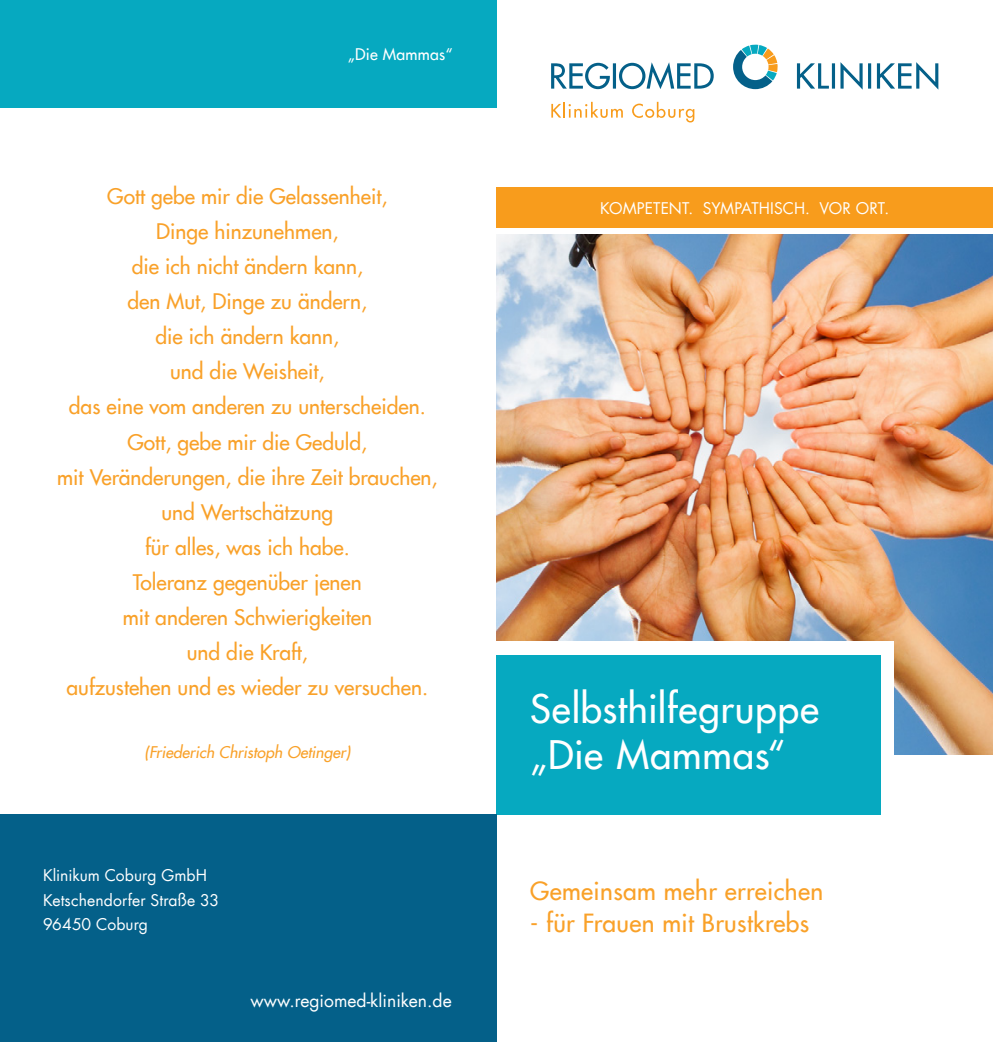
<style>
.page{position:relative;width:993px;height:1042px;background:#fff}
.page>*{position:absolute;margin:0;border:0;box-sizing:border-box;transform-origin:0 0}
.t1{font:500 38.5px/45.5px "Futura Com";letter-spacing:.02em;color:#fff}
.t2{font:500 24.5px "Futura Com";letter-spacing:.015em;color:#f9a129}
.t3{font:500 21px/35px "Futura Com";color:#f9a129;text-align:center}
.t4{font:17.5px "Futura Com";color:#fff}
.t5{font:15.75px/24.5px "Futura Com";letter-spacing:.005em;color:#fff}
.t6{font:italic 500 15.75px "Futura Com";color:#f9a129}
.t7{font:500 15.75px "Futura Com";letter-spacing:.015em;color:#fff}
</style>
<div class="page">
<img style="left:496px;top:234px;width:496px;height:521px">
<div style="left:496px;top:655px;width:386px;height:160px;background:#06a9c0"></div>
<div style="left:496px;top:187px;width:496px;height:40px;background:#f89c1c"></div>
<div style="left:496px;top:641px;width:397px;height:14px;background:#fff"></div>
<div style="left:880px;top:641px;width:13px;height:174px;background:#fff"></div>
<div style="left:0;top:815px;width:496px;height:227px;background:#046089"></div>
<div style="left:0;top:0;width:496px;height:107px;background:#06a9c0"></div>
<svg style="left:733px;top:44px;width:44px;height:45px"></svg>
<svg style="left:551px;top:62px;width:162px;height:27px"></svg>
<svg style="left:796px;top:62px;width:142px;height:28px"></svg>
<svg style="left:551px;top:102px;width:71px;height:16px"></svg>
<svg style="left:632px;top:102px;width:62px;height:20px"></svg>
<p class="t7" style="left:348px;top:43px;width:106px">„Die Mammas“</p>
<p class="t3" style="left:57px;top:178px;width:382px">Gott gebe mir die Gelassenheit,<br>Dinge hinzunehmen,<br>die ich nicht ändern kann,<br>den Mut, Dinge zu ändern,<br>die ich ändern kann,<br>und die Weisheit,<br>das eine vom anderen zu unterscheiden.<br>Gott, gebe mir die Geduld,<br>mit Veränderungen, die ihre Zeit brauchen, und Wertschätzung<br>für alles, was ich habe.<br>Toleranz gegenüber jenen<br>mit anderen Schwierigkeiten<br>und die Kraft,<br>aufzustehen und es wieder zu versuchen.</p>
<p class="t6" style="left:144px;top:740px;width:207px">(Friederich Christoph Oetinger)</p>
<p class="t5" style="left:43px;top:863px;width:178px">Klinikum Coburg GmbH<br>Ketschendorfer Straße 33<br>96450 Coburg</p>
<p class="t4" style="left:250px;top:988px;width:203px">www.regiomed-kliniken.de</p>
<p class="t5" style="left:600px;top:195px;width:290px">Kompetent. Sympathisch. vor Ort.</p>
<h1 class="t1" style="left:530px;top:684px;width:290px">Selbsthilfegruppe „Die Mammas“</h1>
<p class="t2" style="left:530px;top:873px;width:294px">Gemeinsam mehr erreichen</p>
<p class="t2" style="left:530px;top:904px;width:280px">- für Frauen mit Brustkrebs</p>
</div>
